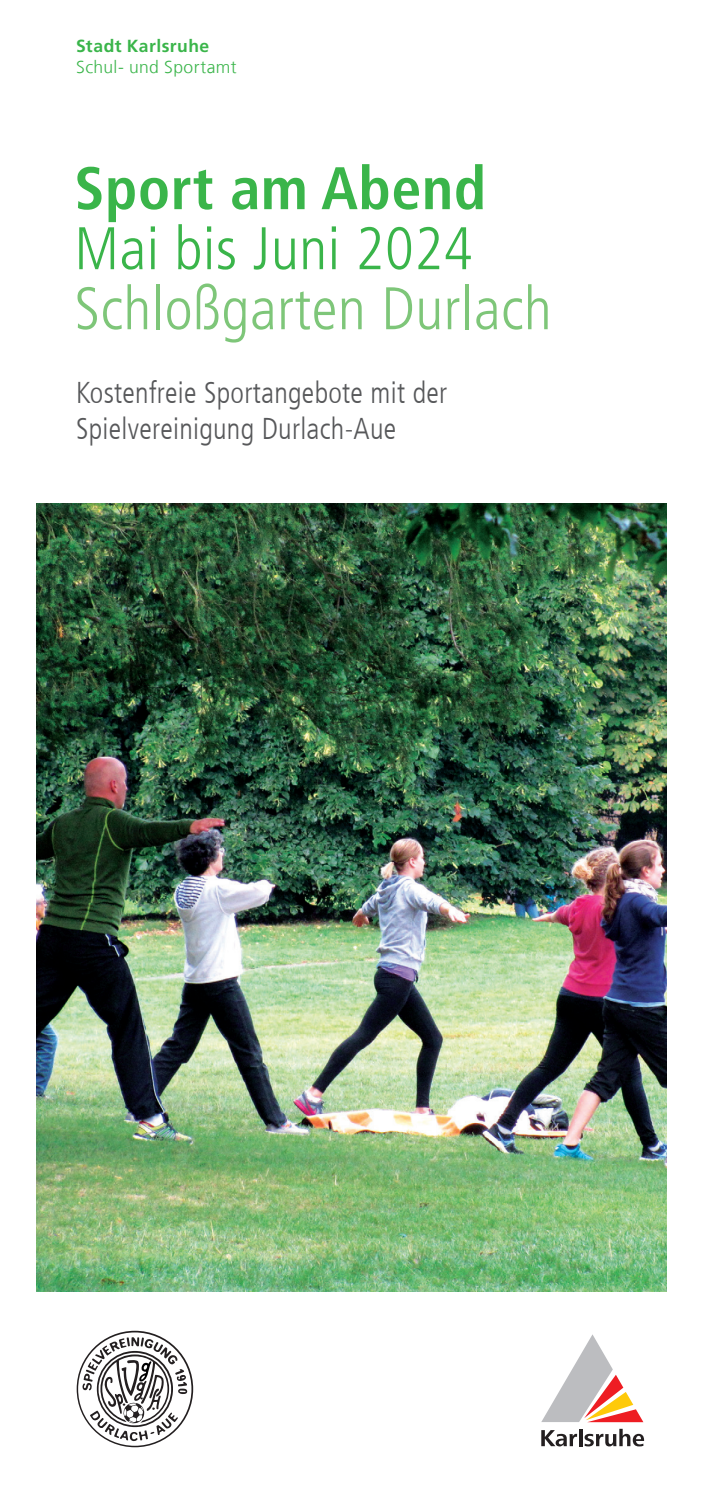
<style>
.page{position:relative;width:702px;height:1489px;background:#fff}
.page>*{position:absolute;margin:0;border:0;box-sizing:border-box;transform-origin:0 0}
.t1{font:300 condensed 60px "Frutiger For Karlsruhe";letter-spacing:.01em;color:#7ec679}
.t2{font:300 condensed 60px "Frutiger For Karlsruhe";letter-spacing:.01em;color:#3ab54a}
.t3{font:700 condensed 60px "Frutiger For Karlsruhe";letter-spacing:.01em;color:#3ab54a}
.t4{font:300 condensed 30px/36px "Frutiger For Karlsruhe";letter-spacing:.01em;color:#57585a}
.t5{font:300 17.5px "Frutiger For Karlsruhe";letter-spacing:.02em;color:#3ab54a}
.t6{font:700 17.5px "Frutiger For Karlsruhe";letter-spacing:.025em;color:#3ab54a}
</style>
<div class="page">
<svg style="left:541px;top:1430px;width:36px;height:16px"></svg>
<hr style="left:579px;top:1428px;width:3px;height:17px;background:#231f20">
<svg style="left:584px;top:1428px;width:60px;height:18px"></svg>
<svg style="left:542px;top:1334px;width:101px;height:87px"></svg>
<img style="left:36px;top:503px;width:630px;height:787px">
<svg style="left:77px;top:1330px;width:116px;height:116px"></svg>
<p class="t6" style="left:76px;top:35px;width:135px">Stadt Karlsruhe</p>
<p class="t5" style="left:76px;top:57px;width:162px">Schul- und Sportamt</p>
<h1 class="t3" style="left:74px;top:153px;width:413px">Sport am Abend</h1>
<h1 class="t2" style="left:74px;top:214px;width:399px">Mai bis Juni 2024</h1>
<h1 class="t1" style="left:74px;top:274px;width:479px">Schloßgarten Durlach</h1>
<p class="t4" style="left:76px;top:374px;width:373px">Kostenfreie Sportangebote mit der<br>Spielvereinigung Durlach-Aue</p>
</div>
